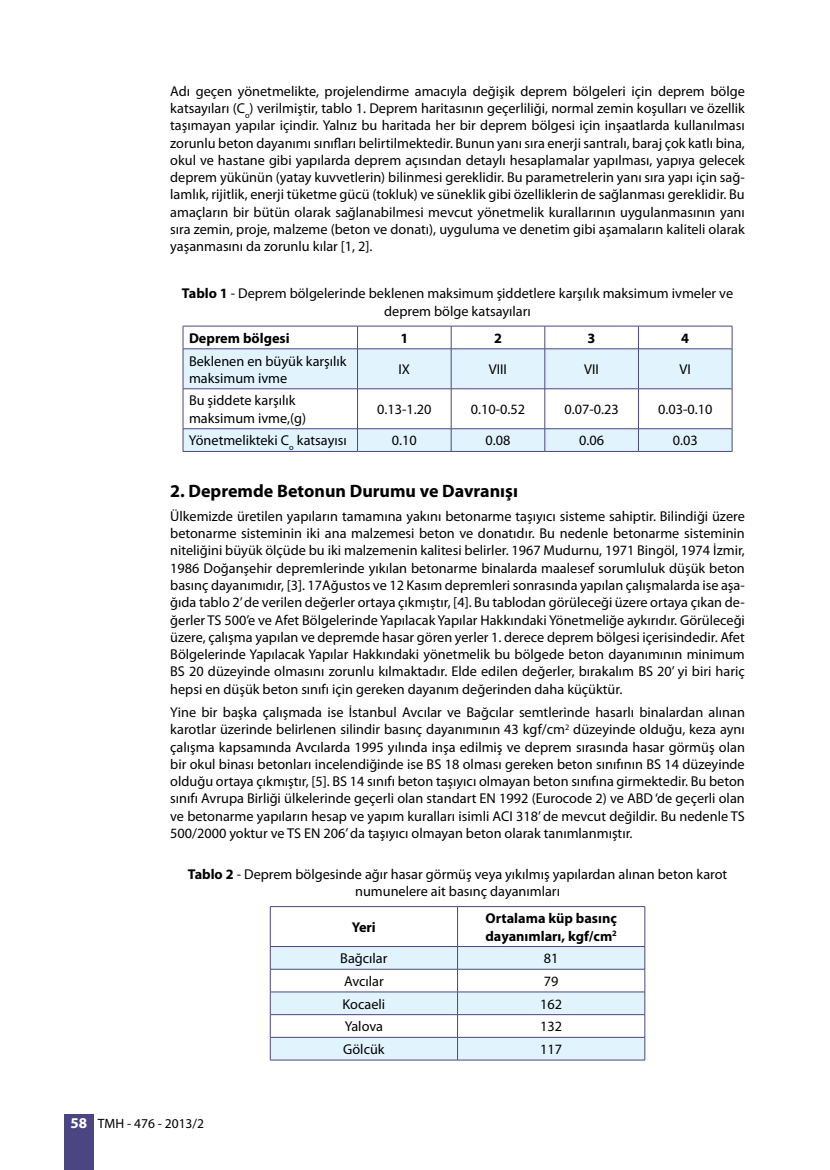
<style>
.page{position:relative;width:830px;height:1170px;background:#fff}
.page>*{position:absolute;margin:0;border:0;box-sizing:border-box;transform-origin:0 0}
.t1{font:700 18px "Myriad Pro";color:#000}
.t2{font:14.25px/17.2px "Myriad Pro";color:#000;text-align:justify}
.t3{font:700 14.25px/17.2px "Myriad Pro";color:#000}
.t4{font:13.5px "Myriad Pro";color:#000}
.s1{font-weight:700}
.s2{font-weight:700;font-size:15px;color:#fff}
</style>
<div class="page">
<div style="left:64px;top:1114px;width:30px;height:55px;background:#4b4682"></div>
<svg style="left:184px;top:349px;width:547px;height:102px;fill:#e1f4fd"></svg>
<hr style="left:183px;top:326px;width:174px;height:1px;background:#4b4682">
<svg style="left:183px;top:326px;width:1px;height:22px"></svg>
<hr style="left:357px;top:326px;width:94px;height:1px;background:#4b4682">
<svg style="left:357px;top:326px;width:1px;height:22px"></svg>
<hr style="left:451px;top:326px;width:93px;height:1px;background:#4b4682">
<svg style="left:450px;top:326px;width:1px;height:22px"></svg>
<hr style="left:544px;top:326px;width:94px;height:1px;background:#4b4682">
<svg style="left:544px;top:326px;width:1px;height:22px"></svg>
<hr style="left:638px;top:326px;width:94px;height:1px;background:#4b4682">
<svg style="left:638px;top:326px;width:1px;height:22px"></svg>
<svg style="left:731px;top:326px;width:1px;height:22px"></svg>
<hr style="left:183px;top:348px;width:174px;height:1px;background:#4b4682">
<hr style="left:183px;top:349px;width:1px;height:39px;background:#4b4682">
<hr style="left:357px;top:348px;width:94px;height:1px;background:#4b4682">
<hr style="left:357px;top:349px;width:1px;height:39px;background:#4b4682">
<hr style="left:451px;top:348px;width:93px;height:1px;background:#4b4682">
<hr style="left:450px;top:349px;width:1px;height:39px;background:#4b4682">
<hr style="left:544px;top:348px;width:94px;height:1px;background:#4b4682">
<hr style="left:544px;top:349px;width:1px;height:39px;background:#4b4682">
<hr style="left:638px;top:348px;width:94px;height:1px;background:#4b4682">
<hr style="left:638px;top:349px;width:1px;height:39px;background:#4b4682">
<hr style="left:731px;top:349px;width:1px;height:39px;background:#4b4682">
<hr style="left:183px;top:388px;width:174px;height:1px;background:#4b4682">
<hr style="left:183px;top:389px;width:1px;height:39px;background:#4b4682">
<hr style="left:357px;top:388px;width:94px;height:1px;background:#4b4682">
<hr style="left:357px;top:389px;width:1px;height:39px;background:#4b4682">
<hr style="left:451px;top:388px;width:93px;height:1px;background:#4b4682">
<hr style="left:450px;top:389px;width:1px;height:39px;background:#4b4682">
<hr style="left:544px;top:388px;width:94px;height:1px;background:#4b4682">
<hr style="left:544px;top:389px;width:1px;height:39px;background:#4b4682">
<hr style="left:638px;top:388px;width:94px;height:1px;background:#4b4682">
<hr style="left:638px;top:389px;width:1px;height:39px;background:#4b4682">
<hr style="left:731px;top:389px;width:1px;height:39px;background:#4b4682">
<hr style="left:183px;top:428px;width:174px;height:1px;background:#4b4682">
<svg style="left:183px;top:429px;width:1px;height:22px"></svg>
<hr style="left:357px;top:428px;width:94px;height:1px;background:#4b4682">
<svg style="left:357px;top:429px;width:1px;height:22px"></svg>
<hr style="left:451px;top:428px;width:93px;height:1px;background:#4b4682">
<svg style="left:450px;top:429px;width:1px;height:22px"></svg>
<hr style="left:544px;top:428px;width:94px;height:1px;background:#4b4682">
<svg style="left:544px;top:429px;width:1px;height:22px"></svg>
<hr style="left:638px;top:428px;width:94px;height:1px;background:#4b4682">
<svg style="left:638px;top:429px;width:1px;height:22px"></svg>
<svg style="left:731px;top:429px;width:1px;height:22px"></svg>
<hr style="left:183px;top:451px;width:174px;height:1px;background:#4b4682">
<hr style="left:357px;top:451px;width:94px;height:1px;background:#4b4682">
<hr style="left:451px;top:451px;width:93px;height:1px;background:#4b4682">
<hr style="left:544px;top:451px;width:94px;height:1px;background:#4b4682">
<hr style="left:638px;top:451px;width:94px;height:1px;background:#4b4682">
<svg style="left:271px;top:947px;width:373px;height:112px;fill:#e1f4fd"></svg>
<hr style="left:270px;top:906px;width:187px;height:1px;background:#4b4682">
<hr style="left:270px;top:906px;width:1px;height:40px;background:#4b4682">
<hr style="left:457px;top:906px;width:187px;height:1px;background:#4b4682">
<hr style="left:457px;top:906px;width:1px;height:40px;background:#4b4682">
<hr style="left:644px;top:906px;width:1px;height:40px;background:#4b4682">
<hr style="left:270px;top:946px;width:187px;height:1px;background:#4b4682">
<hr style="left:457px;top:946px;width:187px;height:1px;background:#4b4682">
<hr style="left:270px;top:968px;width:187px;height:1px;background:#4b4682">
<hr style="left:457px;top:968px;width:187px;height:1px;background:#4b4682">
<hr style="left:270px;top:991px;width:187px;height:1px;background:#4b4682">
<hr style="left:457px;top:991px;width:187px;height:1px;background:#4b4682">
<hr style="left:270px;top:1014px;width:187px;height:1px;background:#4b4682">
<hr style="left:457px;top:1014px;width:187px;height:1px;background:#4b4682">
<hr style="left:270px;top:1036px;width:187px;height:1px;background:#4b4682">
<svg style="left:270px;top:946px;width:1px;height:113px"></svg>
<hr style="left:457px;top:1036px;width:187px;height:1px;background:#4b4682">
<svg style="left:457px;top:946px;width:1px;height:113px"></svg>
<svg style="left:644px;top:946px;width:1px;height:113px"></svg>
<hr style="left:270px;top:1059px;width:187px;height:1px;background:#4b4682">
<hr style="left:457px;top:1059px;width:187px;height:1px;background:#4b4682">
<p class="t2" style="left:170px;top:82px;width:576px">Adı geçen yönetmelikte, projelendirme amacıyla değişik deprem bölgeleri için deprem bölge katsayıları (C<sub>o</sub>) verilmiştir, tablo 1. Deprem haritasının geçerliliği, normal zemin koşulları ve özellik taşımayan yapılar içindir. Yalnız bu haritada her bir deprem bölgesi için inşaatlarda kullanılması zorunlu beton dayanımı sınıfları belirtilmektedir. Bunun yanı sıra enerji santralı, baraj çok katlı bina, okul ve hastane gibi yapılarda deprem açısından detaylı hesaplamalar yapılması, yapıya gelecek deprem yükünün (yatay kuvvetlerin) bilinmesi gereklidir. Bu parametrelerin yanı sıra yapı için sağ&shy;lamlık, rijitlik, enerji tüketme gücü (tokluk) ve süneklik gibi özelliklerin de sağlanması gereklidir. Bu amaçların bir bütün olarak sağlanabilmesi mevcut yönetmelik kurallarının uygulanmasının yanı sıra zemin, proje, malzeme (beton ve donatı), uyguluma ve denetim gibi aşamaların kaliteli olarak yaşanmasını da zorunlu kılar [1, 2].</p>
<p class="t2" style="left:182px;top:285px;width:552px;text-align:center"><span class="s1">Tablo 1</span> - Deprem bölgelerinde beklenen maksimum şiddetlere karşılık maksimum ivmeler ve deprem bölge katsayıları</p>
<p class="t3" style="left:189px;top:329px;width:102px">Deprem bölgesi</p>
<p class="t3" style="left:400px;top:329px;width:9px">1</p>
<p class="t3" style="left:494px;top:329px;width:9px">2</p>
<p class="t3" style="left:587px;top:329px;width:9px">3</p>
<p class="t3" style="left:681px;top:329px;width:9px">4</p>
<p class="t2" style="left:189px;top:352px;width:159px">Beklenen en büyük karşılık maksimum ivme</p>
<p class="t2" style="left:398px;top:360px;width:13px">IX</p>
<p class="t2" style="left:488px;top:360px;width:20px">VIII</p>
<p class="t2" style="left:584px;top:360px;width:16px">VII</p>
<p class="t2" style="left:679px;top:360px;width:13px">VI</p>
<p class="t2" style="left:189px;top:392px;width:119px">Bu şiddete karşılık maksimum ivme,(g)</p>
<p class="t2" style="left:377px;top:400px;width:56px">0.13-1.20</p>
<p class="t2" style="left:470px;top:400px;width:56px">0.10-0.52</p>
<p class="t2" style="left:564px;top:400px;width:56px">0.07-0.23</p>
<p class="t2" style="left:657px;top:400px;width:56px">0.03-0.10</p>
<p class="t2" style="left:189px;top:432px;width:159px">Yönetmelikteki C<sub>o</sub> katsayısı</p>
<p class="t2" style="left:391px;top:432px;width:26px">0.10</p>
<p class="t2" style="left:485px;top:432px;width:26px">0.08</p>
<p class="t2" style="left:579px;top:432px;width:26px">0.06</p>
<p class="t2" style="left:672px;top:432px;width:26px">0.03</p>
<p class="t1" style="left:170px;top:479px;width:349px">2. Depremde Betonun Durumu ve Davranışı</p>
<p class="t2" style="left:170px;top:507px;width:576px">Ülkemizde üretilen yapıların tamamına yakını betonarme taşıyıcı sisteme sahiptir. Bilindiği üzere betonarme sisteminin iki ana malzemesi beton ve donatıdır. Bu nedenle betonarme sisteminin niteliğini büyük ölçüde bu iki malzemenin kalitesi belirler. 1967 Mudurnu, 1971 Bingöl, 1974 İzmir, 1986 Doğanşehir depremlerinde yıkılan betonarme binalarda maalesef sorumluluk düşük beton basınç dayanımıdır, [3]. 17Ağustos ve 12 Kasım depremleri sonrasında yapılan çalışmalarda ise aşa&shy;ğıda tablo 2’ de verilen değerler ortaya çıkmıştır, [4]. Bu tablodan görüleceği üzere ortaya çıkan de&shy;ğerler TS 500’e ve Afet Bölgelerinde Yapılacak Yapılar Hakkındaki Yönetmeliğe aykırıdır. Görüleceği üzere, çalışma yapılan ve depremde hasar gören yerler 1. derece deprem bölgesi içerisindedir. Afet Bölgelerinde Yapılacak Yapılar Hakkındaki yönetmelik bu bölgede beton dayanımının minimum BS 20 düzeyinde olmasını zorunlu kılmaktadır. Elde edilen değerler, bırakalım BS 20’ yi biri hariç hepsi en düşük beton sınıfı için gereken dayanım değerinden daha küçüktür.</p>
<p class="t2" style="left:170px;top:703px;width:576px">Yine bir başka çalışmada ise İstanbul Avcılar ve Bağcılar semtlerinde hasarlı binalardan alınan karotlar üzerinde belirlenen silindir basınç dayanımının 43 kgf/cm<sup>2</sup> düzeyinde olduğu, keza aynı çalışma kapsamında Avcılarda 1995 yılında inşa edilmiş ve deprem sırasında hasar görmüş olan bir okul binası betonları incelendiğinde ise BS 18 olması gereken beton sınıfının BS 14 düzeyinde olduğu ortaya çıkmıştır, [5]. BS 14 sınıfı beton taşıyıcı olmayan beton sınıfına girmektedir. Bu beton sınıfı Avrupa Birliği ülkelerinde geçerli olan standart EN 1992 (Eurocode 2) ve ABD ‘de geçerli olan ve betonarme yapıların hesap ve yapım kuralları isimli ACI 318’ de mevcut değildir. Bu nedenle TS 500/2000 yoktur ve TS EN 206’ da taşıyıcı olmayan beton olarak tanımlanmıştır.</p>
<p class="t2" style="left:188px;top:865px;width:541px;text-align:center"><span class="s1">Tablo 2</span> - Deprem bölgesinde ağır hasar görmüş veya yıkılmış yapılardan alınan beton karot numunelere ait basınç dayanımları</p>
<p class="t3" style="left:352px;top:917px;width:25px">Yeri</p>
<p class="t3" style="left:485px;top:909px;width:133px">Ortalama küp basınç dayanımları, kgf/cm<sup>2</sup></p>
<p class="t2" style="left:340px;top:949px;width:49px">Bağcılar</p>
<p class="t2" style="left:543px;top:949px;width:16px">81</p>
<p class="t2" style="left:344px;top:972px;width:41px">Avcılar</p>
<p class="t2" style="left:543px;top:972px;width:16px">79</p>
<p class="t2" style="left:342px;top:994px;width:44px">Kocaeli</p>
<p class="t2" style="left:540px;top:994px;width:23px">162</p>
<p class="t2" style="left:344px;top:1017px;width:40px">Yalova</p>
<p class="t2" style="left:540px;top:1017px;width:23px">132</p>
<p class="t2" style="left:343px;top:1040px;width:43px">Gölcük</p>
<p class="t2" style="left:540px;top:1040px;width:23px">117</p>
<p class="t4" style="left:70px;top:1114px;width:135px"><span class="s2">58</span> TMH - 476 - 2013/2</p>
</div>
